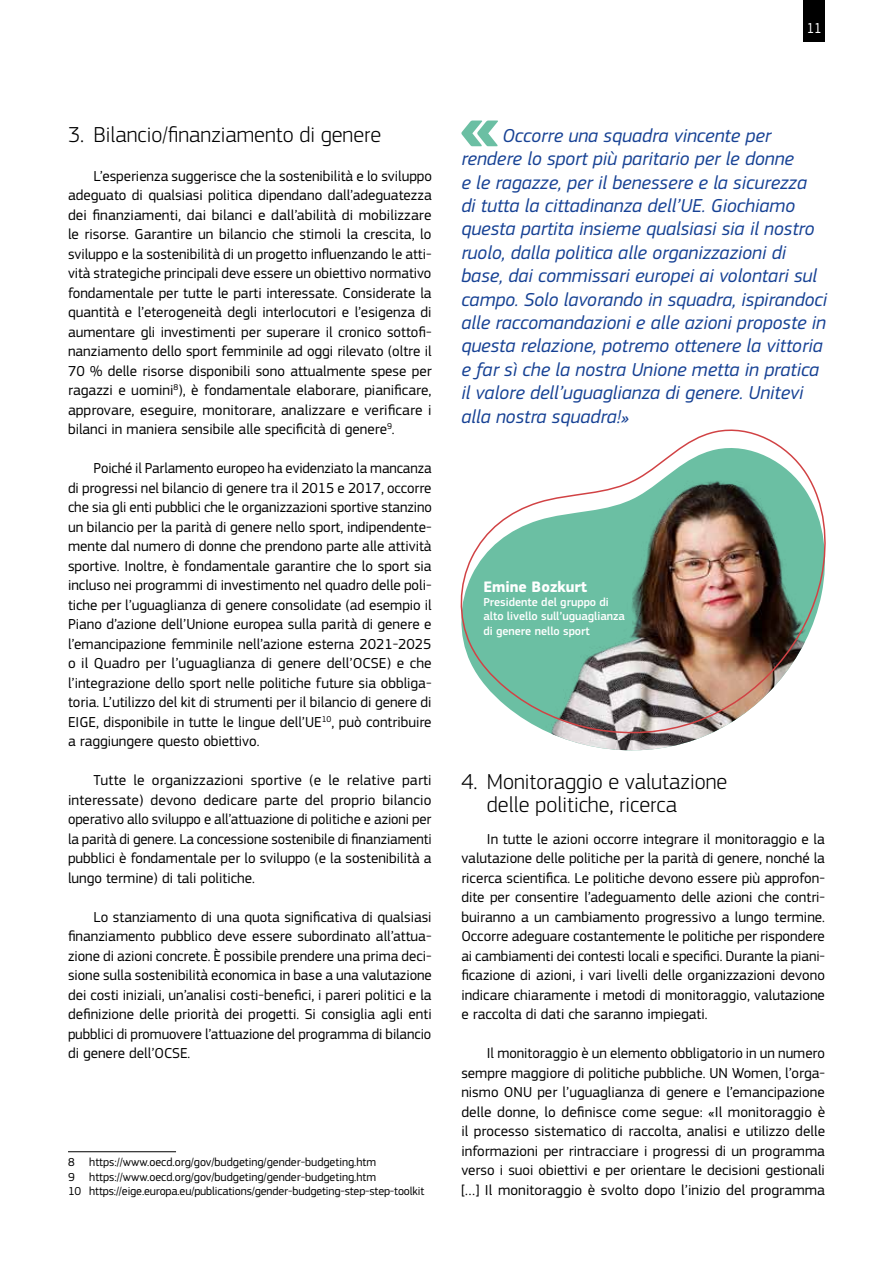
<style>
.page{position:relative;width:893px;height:1263px;background:#fff}
.page>*{position:absolute;margin:0;border:0;box-sizing:border-box;transform-origin:0 0}
.t1{font:300 22.5px/22.5px "EC Square Sans Pro";color:#000}
.t2{font:italic 19.5px/23.4px "EC Square Sans Pro";color:#164194}
.t3{font:700 15.75px "EC Square Sans Pro";color:#fff}
.t4{font:15px/19.5px "EC Square Sans Pro";color:#000;text-align:justify}
.t5{font:15px "EC Square Sans Pro";color:#fff;scale:.9 1}
.t6{font:12px/14.4px "EC Square Sans Pro";color:#000}
.t7{font:500 12px/14.4px "EC Square Sans Pro";color:#fff}
</style>
<div class="page">
<div style="left:804px;top:0;width:21px;height:42px;background:#000"></div>
<svg style="left:461px;top:121px;width:37px;height:25px"></svg>
<hr style="left:68px;top:1151px;width:108px;height:1px;background:#000">
<img style="left:460px;top:429px;width:366px;height:317px">
<p class="t5" style="left:807px;top:20px;width:18px">11</p>
<h1 class="t1" style="left:68px;top:123px;width:315px">3. Bilancio/finanziamento di genere</h1>
<p class="t4" style="left:68px;top:166px;width:365px;text-indent:26px">L’esperienza suggerisce che la sostenibilità e lo sviluppo adeguato di qualsiasi politica dipendano dall’adeguatezza dei finanziamenti, dai bilanci e dall’abilità di mobilizzare le risorse. Garantire un bilancio che stimoli la crescita, lo sviluppo e la sostenibilità di un progetto influenzando le atti&shy;vità strategiche principali deve essere un obiettivo normativo fondamentale per tutte le parti interessate. Considerate la quantità e l’eterogeneità degli interlocutori e l’esigenza di aumentare gli investimenti per superare il cronico sottofi&shy;nanziamento dello sport femminile ad oggi rilevato (oltre il 70 % delle risorse disponibili sono attualmente spese per ragazzi e uomini<sup>8</sup>), è fondamentale elaborare, pianificare, approvare, eseguire, monitorare, analizzare e verificare i bilanci in maniera sensibile alle specificità di genere<sup>9</sup>.</p>
<p class="t4" style="left:68px;top:459px;width:365px;text-indent:26px">Poiché il Parlamento europeo ha evidenziato la mancanza di progressi nel bilancio di genere tra il 2015 e 2017, occorre che sia gli enti pubblici che le organizzazioni sportive stanzino un bilancio per la parità di genere nello sport, indipendente&shy;mente dal numero di donne che prendono parte alle attività sportive. Inoltre, è fondamentale garantire che lo sport sia incluso nei programmi di investimento nel quadro delle poli&shy;tiche per l’uguaglianza di genere consolidate (ad esempio il Piano d’azione dell’Unione europea sulla parità di genere e l’emancipazione femminile nell’azione esterna 2021-2025 o il Quadro per l’uguaglianza di genere dell’OCSE) e che l’integrazione dello sport nelle politiche future sia obbliga&shy;toria. L’utilizzo del kit di strumenti per il bilancio di genere di EIGE, disponibile in tutte le lingue dell’UE<sup>10</sup>, può contribuire a raggiungere questo obiettivo.</p>
<p class="t4" style="left:68px;top:771px;width:365px;text-indent:26px">Tutte le organizzazioni sportive (e le relative parti interessate) devono dedicare parte del proprio bilancio operativo allo sviluppo e all’attuazione di politiche e azioni per la parità di genere. La concessione sostenibile di finanziamenti pubblici è fondamentale per lo sviluppo (e la sostenibilità a lungo termine) di tali politiche.</p>
<p class="t4" style="left:68px;top:907px;width:365px;text-indent:26px">Lo stanziamento di una quota significativa di qualsiasi finanziamento pubblico deve essere subordinato all’attua&shy;zione di azioni concrete. È possibile prendere una prima deci&shy;sione sulla sostenibilità economica in base a una valutazione dei costi iniziali, un’analisi costi-benefici, i pareri politici e la definizione delle priorità dei progetti. Si consiglia agli enti pubblici di promuovere l’attuazione del programma di bilancio di genere dell’OCSE.</p>
<p class="t6" style="left:68px;top:1155px;width:358px">8 https://www.oecd.org/gov/budgeting/gender-budgeting.htm<br>9 https://www.oecd.org/gov/budgeting/gender-budgeting.htm<br>10 https://eige.europa.eu/publications/gender-budgeting-step-step-toolkit</p>
<p class="t2" style="left:461px;top:124px;width:367px;text-indent:41px">Occorre una squadra vincente per rendere lo sport più paritario per le donne<br>e le ragazze, per il benessere e la sicurezza<br>di tutta la cittadinanza dell’UE. Giochiamo questa partita insieme qualsiasi sia il nostro ruolo, dalla politica alle organizzazioni di base, dai commissari europei ai volontari sul campo. Solo lavorando in squadra, ispirandoci alle raccomandazioni e alle azioni proposte in questa relazione, potremo ottenere la vittoria e far sì che la nostra Unione metta in pratica il valore dell’uguaglianza di genere. Unitevi alla nostra squadra!»</p>
<p class="t3" style="left:483px;top:577px;width:106px">Emine Bozkurt</p>
<p class="t7" style="left:483px;top:595px;width:143px">Presidente del gruppo di alto livello sull’uguaglianza di genere nello sport</p>
<h1 class="t1" style="left:487px;top:771px;width:242px;text-indent:-26px">4. Monitoraggio e valutazione delle politiche, ricerca</h1>
<p class="t4" style="left:461px;top:829px;width:365px;text-indent:26px">In tutte le azioni occorre integrare il monitoraggio e la valutazione delle politiche per la parità di genere, nonché la ricerca scientifica. Le politiche devono essere più approfon&shy;dite per consentire l’adeguamento delle azioni che contri&shy;buiranno a un cambiamento progressivo a lungo termine.<br>Occorre adeguare costantemente le politiche per rispondere ai cambiamenti dei contesti locali e specifici. Durante la piani&shy;ficazione di azioni, i vari livelli delle organizzazioni devono indicare chiaramente i metodi di monitoraggio, valutazione e raccolta di dati che saranno impiegati.</p>
<p class="t4" style="left:461px;top:1044px;width:365px;text-indent:26px">Il monitoraggio è un elemento obbligatorio in un numero sempre maggiore di politiche pubbliche. UN Women, l’orga&shy;nismo ONU per l’uguaglianza di genere e l’emancipazione delle donne, lo definisce come segue: «Il monitoraggio è il processo sistematico di raccolta, analisi e utilizzo delle informazioni per rintracciare i progressi di un programma verso i suoi obiettivi e per orientare le decisioni gestionali […] Il monitoraggio è svolto dopo l’inizio del programma</p>
</div>
